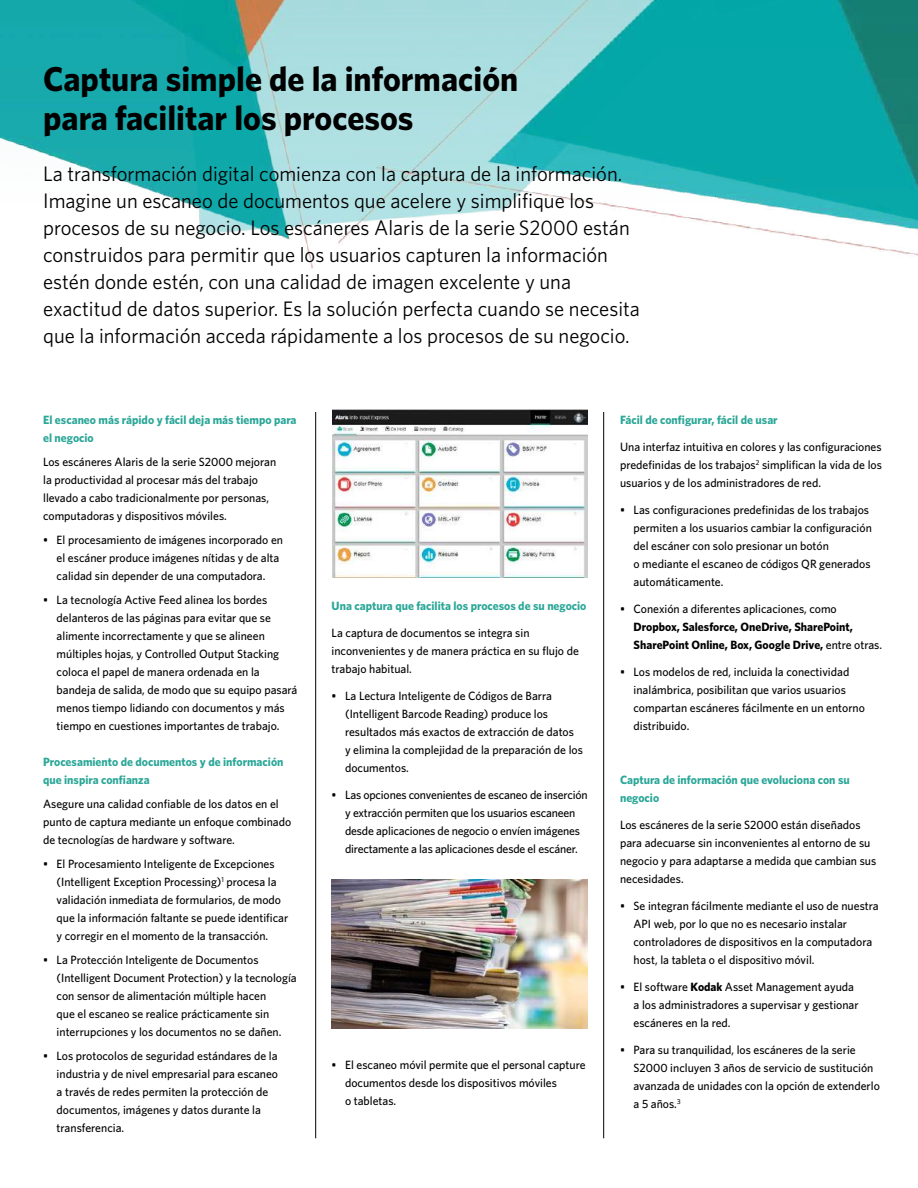
<style>
.page{position:relative;width:918px;height:1188px;background:#fff}
.page>*{position:absolute;margin:0;border:0;box-sizing:border-box;transform-origin:0 0}
.t1{font:700 34.5px/39px "Whitney";color:#000}
.t2{font:21px/27px "Whitney";color:#000}
.t3{font:500 12px/18px "Whitney";color:#000}
.t4{font:700 12px/18px "Whitney";color:#2ba798}
.t5{font:700 12px/18px "Whitney";color:#000}
.s1{font-weight:500}
.s2{font-weight:700}
</style>
<div class="page">
<img style="left:0;top:0;width:918px;height:269px">
<hr style="left:315px;top:412px;width:1px;height:726px;background:#000">
<hr style="left:603px;top:412px;width:1px;height:726px;background:#000">
<img style="left:332px;top:879px;width:256px;height:149px">
<img style="left:332px;top:410px;width:255px;height:167px">
<h1 class="t1" style="left:43px;top:58px;width:477px">Captura simple de la información para facilitar los procesos</h1>
<p class="t2" style="left:43px;top:159px;width:598px">La transformación digital comienza con la captura de la información.<br>Imagine un escaneo de documentos que acelere y simplifique los procesos de su negocio. Los escáneres Alaris de la serie S2000 están construidos para permitir que los usuarios capturen la información estén donde estén, con una calidad de imagen excelente y una exactitud de datos superior. Es la solución perfecta cuando se necesita que la información acceda rápidamente a los procesos de su negocio.</p>
<p class="t4" style="left:43px;top:410px;width:255px">El escaneo más rápido y fácil deja más tiempo para el negocio</p>
<p class="t3" style="left:43px;top:452px;width:235px">Los escáneres Alaris de la serie S2000 mejoran la productividad al procesar más del trabajo llevado a cabo tradicionalmente por personas, computadoras y dispositivos móviles.</p>
<p class="t3" style="left:57px;top:530px;width:228px;text-indent:-14px">• El procesamiento de imágenes incorporado en el escáner produce imágenes nítidas y de alta calidad sin depender de una computadora.</p>
<p class="t3" style="left:57px;top:590px;width:242px;text-indent:-14px">• La tecnología Active Feed alinea los bordes delanteros de las páginas para evitar que se alimente incorrectamente y que se alineen múltiples hojas, y Controlled Output Stacking coloca el papel de manera ordenada en la bandeja de salida, de modo que su equipo pasará menos tiempo lidiando con documentos y más tiempo en cuestiones importantes de trabajo.</p>
<p class="t4" style="left:43px;top:752px;width:242px">Procesamiento de documentos y de información que inspira confianza</p>
<p class="t3" style="left:43px;top:794px;width:250px">Asegure una calidad confiable de los datos en el punto de captura mediante un enfoque combinado de tecnologías de hardware y software.</p>
<p class="t3" style="left:57px;top:854px;width:233px;text-indent:-13px">• El Procesamiento Inteligente de Excepciones (Intelligent Exception Processing)<sup>1</sup> procesa la validación inmediata de formularios, de modo que la información faltante se puede identificar y corregir en el momento de la transacción.</p>
<p class="t3" style="left:57px;top:950px;width:242px;text-indent:-14px">• La Protección Inteligente de Documentos (Intelligent Document Protection) y la tecnología con sensor de alimentación múltiple hacen<br>que el escaneo se realice prácticamente sin interrupciones y los documentos no se dañen.</p>
<p class="t3" style="left:57px;top:1046px;width:223px;text-indent:-14px">• Los protocolos de seguridad estándares de la industria y de nivel empresarial para escaneo a través de redes permiten la protección de documentos, imágenes y datos durante la transferencia.</p>
<p class="t4" style="left:332px;top:596px;width:256px">Una captura que facilita los procesos de su negocio</p>
<p class="t3" style="left:332px;top:623px;width:249px">La captura de documentos se integra sin inconvenientes y de manera práctica en su flujo de trabajo habitual.</p>
<p class="t3" style="left:345px;top:686px;width:239px;text-indent:-14px">• La Lectura Inteligente de Códigos de Barra (Intelligent Barcode Reading) produce los resultados más exactos de extracción de datos<br>y elimina la complejidad de la preparación de los documentos.</p>
<p class="t3" style="left:332px;top:785px;width:258px;text-align:center">• Las opciones convenientes de escaneo de inserción y extracción permiten que los usuarios escaneen desde aplicaciones de negocio o envíen imágenes directamente a las aplicaciones desde el escáner.</p>
<p class="t3" style="left:345px;top:1055px;width:242px;text-indent:-14px">• El escaneo móvil permite que el personal capture documentos desde los dispositivos móviles<br>o tabletas.</p>
<p class="t4" style="left:620px;top:410px;width:159px">Fácil de configurar, fácil de usar</p>
<p class="t3" style="left:620px;top:437px;width:263px;text-align:justify">Una interfaz intuitiva en colores y las configuraciones predefinidas de los trabajos<sup>2</sup> simplifican la vida de los usuarios y de los administradores de red.</p>
<p class="t3" style="left:634px;top:500px;width:240px;text-indent:-14px">• Las configuraciones predefinidas de los trabajos permiten a los usuarios cambiar la configuración del escáner con solo presionar un botón<br>o mediante el escaneo de códigos QR generados automáticamente.</p>
<p class="t3" style="left:620px;top:599px;width:218px">• Conexión a diferentes aplicaciones, como</p>
<p class="t5" style="left:634px;top:617px;width:250px">Dropbox, Salesforce, OneDrive, SharePoint,<br>SharePoint Online, Box, Google Drive, <span class="s1">entre otras.</span></p>
<p class="t3" style="left:634px;top:662px;width:233px;text-indent:-14px">• Los modelos de red, incluida la conectividad inalámbrica, posibilitan que varios usuarios compartan escáneres fácilmente en un entorno distribuido.</p>
<p class="t4" style="left:620px;top:770px;width:231px">Captura de información que evoluciona con su negocio</p>
<p class="t3" style="left:620px;top:815px;width:258px">Los escáneres de la serie S2000 están diseñados para adecuarse sin inconvenientes al entorno de su negocio y para adaptarse a medida que cambian sus necesidades.</p>
<p class="t3" style="left:634px;top:896px;width:247px;text-indent:-14px">• Se integran fácilmente mediante el uso de nuestra API web, por lo que no es necesario instalar controladores de dispositivos en la computadora host, la tableta o el dispositivo móvil.</p>
<p class="t3" style="left:634px;top:977px;width:227px;text-indent:-14px">• El software <span class="s2">Kodak</span> Asset Management ayuda a los administradores a supervisar y gestionar escáneres en la red.</p>
<p class="t3" style="left:634px;top:1040px;width:248px;text-indent:-14px">• Para su tranquilidad, los escáneres de la serie S2000 incluyen 3 años de servicio de sustitución avanzada de unidades con la opción de extenderlo a 5 años.<sup>3</sup></p>
</div>
